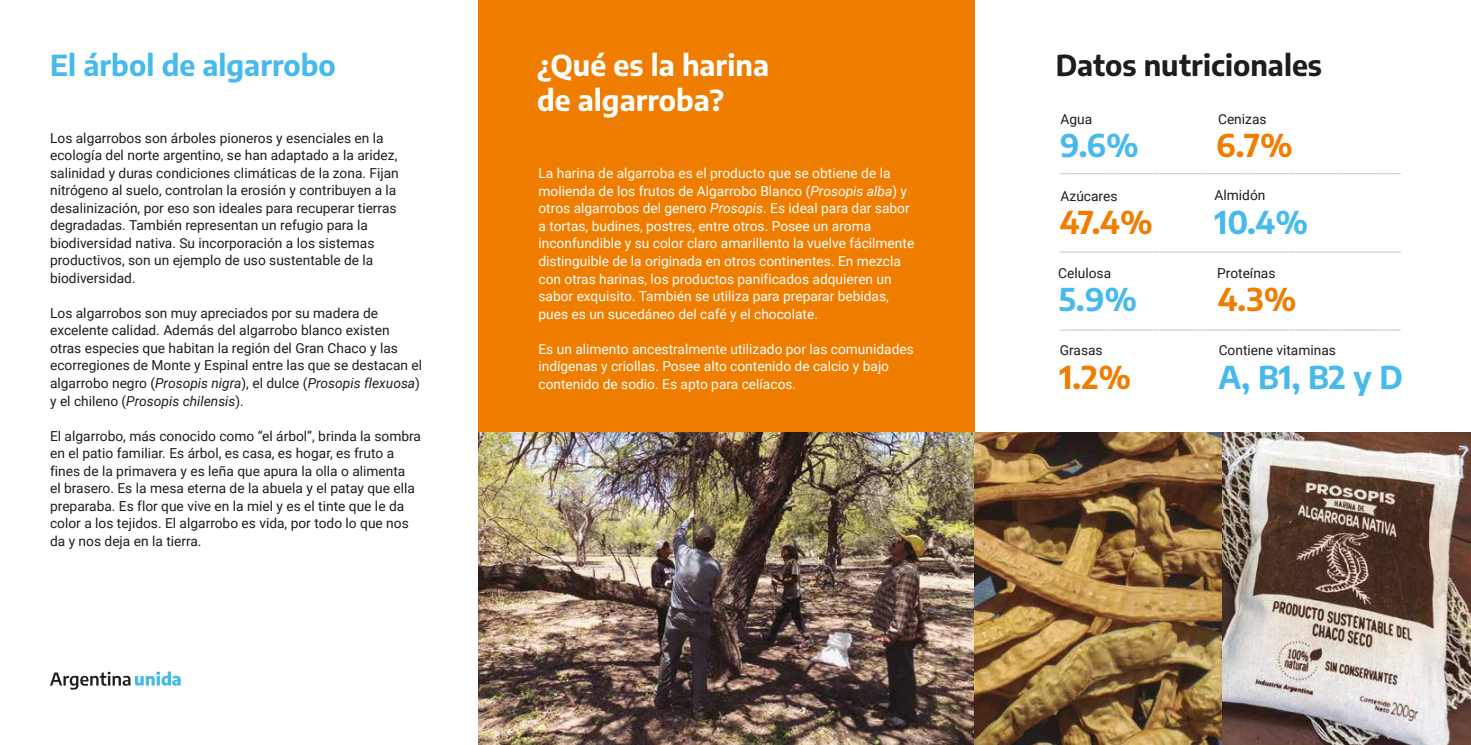
<style>
.page{position:relative;width:1471px;height:745px;background:#fff}
.page>*{position:absolute;margin:0;border:0;box-sizing:border-box;transform-origin:0 0}
.t1{font:700 31.25px "Encode Sans";color:#47baec}
.t2{font:700 31.25px "Encode Sans";color:#ef7d00}
.t3{font:700 28.75px/35px "Encode Sans";color:#fff}
.t4{font:700 28.75px "Encode Sans";color:#47baec}
.t5{font:700 28.75px "Encode Sans";color:#1d1d1b}
.t6{font:13.75px/17.5px "Roboto";color:#1d1d1b}
.t7{font:13.75px/17.5px "Roboto";color:#fff}
.s1{font-style:italic}
</style>
<div class="page">
<div style="left:478px;top:0;width:496px;height:744px;background:#ef7d00"></div>
<svg style="left:50px;top:671px;width:131px;height:18px"></svg>
<img style="left:478px;top:432px;width:992px;height:312px">
<svg style="left:1060px;top:173px;width:340px;height:1px"></svg>
<svg style="left:1060px;top:252px;width:340px;height:1px"></svg>
<svg style="left:1060px;top:329px;width:340px;height:1px"></svg>
<h2 class="t4" style="left:50px;top:45px;width:287px">El árbol de algarrobo</h2>
<h2 class="t5" style="left:1055px;top:45px;width:268px">Datos nutricionales</h2>
<h2 class="t3" style="left:537px;top:46px;width:233px">¿Qué es la harina de algarroba?</h2>
<p class="t6" style="left:1218px;top:110px;width:50px">Cenizas</p>
<p class="t6" style="left:1060px;top:110px;width:33px">Agua</p>
<p class="t6" style="left:50px;top:128px;width:350px">Los algarrobos son árboles pioneros y esenciales en la ecología del norte argentino, se han adaptado a la aridez, salinidad y duras condiciones climáticas de la zona. Fijan nitrógeno al suelo, controlan la erosión y contribuyen a la desalinización, por eso son ideales para recuperar tierras degradadas. También representan un refugio para la biodiversidad nativa. Su incorporación a los sistemas productivos, son un ejemplo de uso sustentable de la biodiversidad.</p>
<p class="t6" style="left:50px;top:303px;width:373px">Los algarrobos son muy apreciados por su madera de excelente calidad. Además del algarrobo blanco existen otras especies que habitan la región del Gran Chaco y las ecorregiones de Monte y Espinal entre las que se destacan el algarrobo negro (<span class="s1">Prosopis nigra</span>), el dulce (<span class="s1">Prosopis flexuosa</span>) y el chileno (<span class="s1">Prosopis chilensis</span>).</p>
<p class="t6" style="left:50px;top:426px;width:372px">El algarrobo, más conocido como “el árbol”, brinda la sombra en el patio familiar. Es árbol, es casa, es hogar, es fruto a fines de la primavera y es leña que apura la olla o alimenta<br>el brasero. Es la mesa eterna de la abuela y el patay que ella preparaba. Es flor que vive en la miel y es el tinte que le da color a los tejidos. El algarrobo es vida, por todo lo que nos da y nos deja en la tierra.</p>
<p class="t7" style="left:538px;top:164px;width:377px">La harina de algarroba es el producto que se obtiene de la molienda de los frutos de Algarrobo Blanco (<span class="s1">Prosopis alba</span>) y otros algarrobos del genero <span class="s1">Prosopis</span>. Es ideal para dar sabor a tortas, budines, postres, entre otros. Posee un aroma inconfundible y su color claro amarillento la vuelve fácilmente distinguible de la originada en otros continentes. En mezcla con otras harinas, los productos panificados adquieren un sabor exquisito. También se utiliza para preparar bebidas, pues es un sucedáneo del café y el chocolate.</p>
<p class="t7" style="left:538px;top:339px;width:377px">Es un alimento ancestralmente utilizado por las comunidades indígenas y criollas. Posee alto contenido de calcio y bajo contenido de sodio. Es apto para celíacos.</p>
<h1 class="t1" style="left:1060px;top:123px;width:80px">9.6%</h1>
<h1 class="t2" style="left:1216px;top:123px;width:78px">6.7%</h1>
<p class="t6" style="left:1060px;top:187px;width:59px">Azúcares</p>
<p class="t6" style="left:1214px;top:186px;width:52px">Almidón</p>
<h1 class="t2" style="left:1060px;top:200px;width:94px">47.4%</h1>
<h1 class="t1" style="left:1214px;top:200px;width:95px">10.4%</h1>
<p class="t6" style="left:1058px;top:263px;width:54px">Celulosa</p>
<p class="t6" style="left:1217px;top:263px;width:60px">Proteínas</p>
<h1 class="t1" style="left:1059px;top:277px;width:80px">5.9%</h1>
<h1 class="t2" style="left:1217px;top:277px;width:80px">4.3%</h1>
<p class="t6" style="left:1059px;top:340px;width:44px">Grasas</p>
<p class="t6" style="left:1218px;top:340px;width:119px">Contiene vitaminas</p>
<h1 class="t2" style="left:1059px;top:355px;width:73px">1.2%</h1>
<h1 class="t1" style="left:1218px;top:355px;width:186px">A, B1, B2 y D</h1>
</div>
